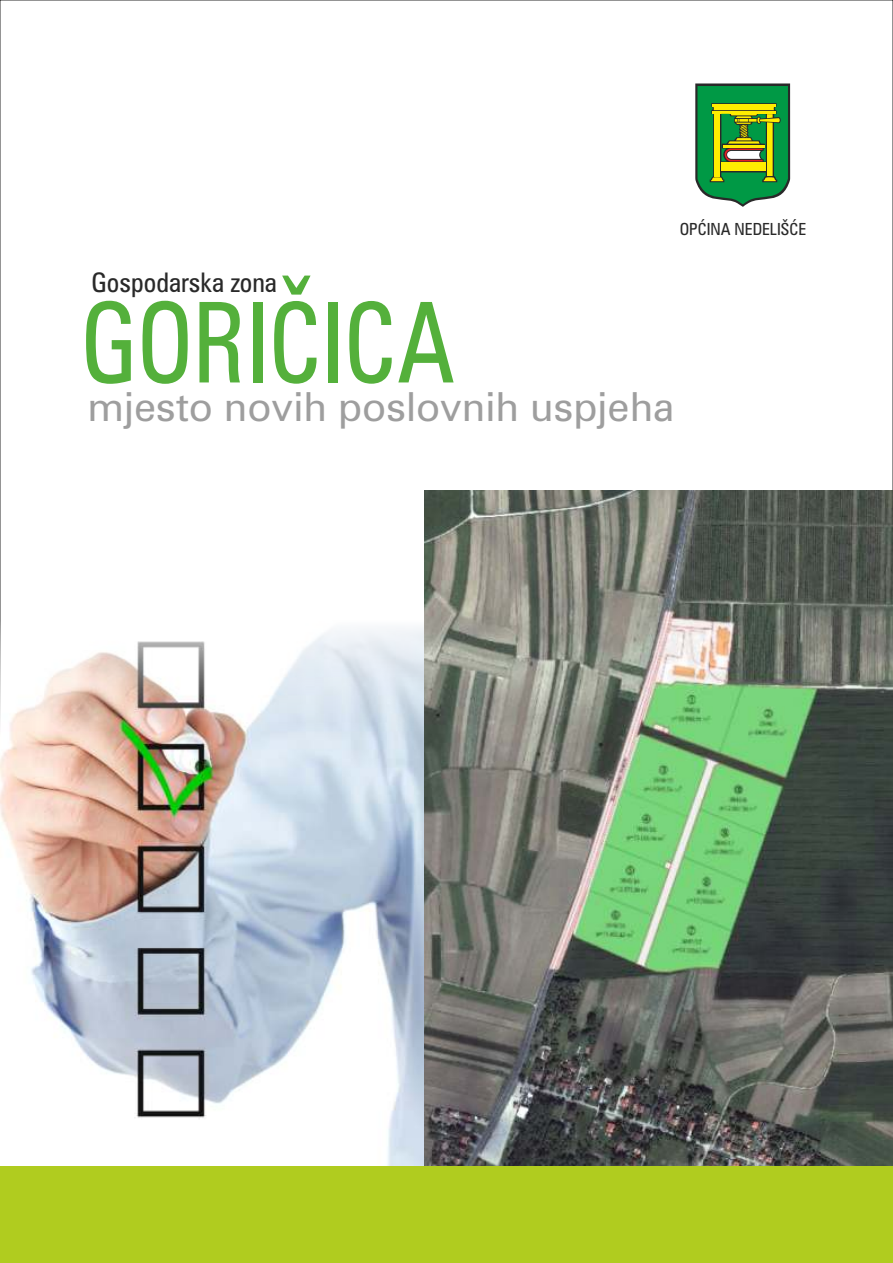
<style>
.page{position:relative;width:893px;height:1263px;background:#fff}
.page>*{position:absolute;margin:0;border:0;box-sizing:border-box;transform-origin:0 0}
.t1{font:condensed 111.75px "Zurich BT";color:#54b03b;scale:.88 1}
.t2{font:40.05px "Zurich BT";color:#9e9e9e}
.t3{font:condensed 27px "Zurich BT";color:#292929}
.t4{font:condensed 16.65px "Zurich BT";color:#292929}
</style>
<div class="page">
<img style="left:0;top:570px;width:424px;height:596px">
<svg style="left:695px;top:83px;width:95px;height:124px;background:#529f45"></svg>
<img style="left:424px;top:490px;width:469px;height:676px">
<div style="left:0;top:1166px;width:893px;height:96px;background:#b0cc1f"></div>
<p class="t4" style="left:680px;top:223px;width:128px">OPĆINA NEDELIŠĆE</p>
<p class="t3" style="left:92px;top:272px;width:187px">Gospodarska zona</p>
<h1 class="t1" style="left:81px;top:297px;width:426px">GORIČICA</h1>
<p class="t2" style="left:88px;top:390px;width:588px">mjesto novih poslovnih uspjeha</p>
</div>
